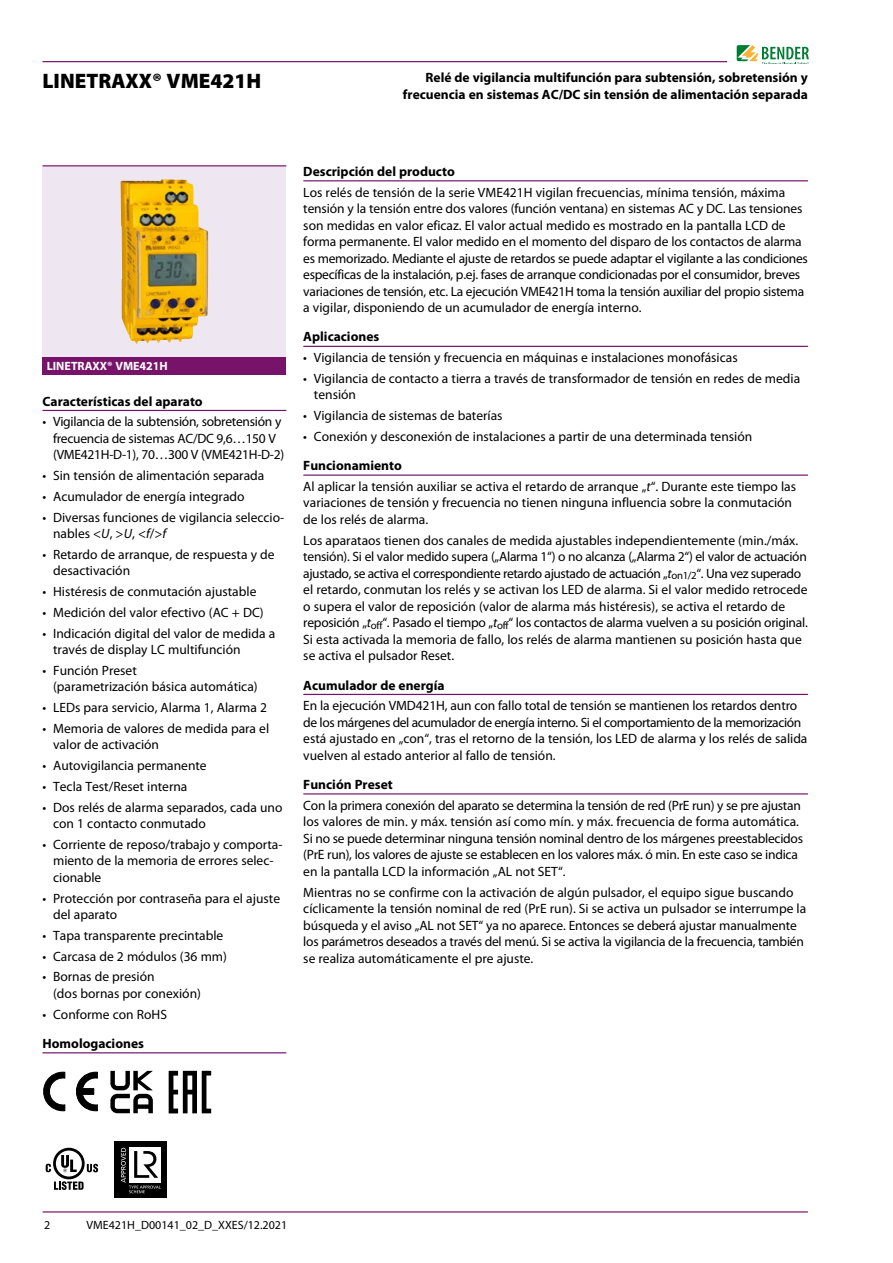
<style>
.page{position:relative;width:893px;height:1263px;background:#fff}
.page>*{position:absolute;margin:0;border:0;box-sizing:border-box;transform-origin:0 0}
.t1{font:900 21px "Myriad Pro";color:#000}
.t2{font:13.5px/16.5px "Myriad Pro";color:#000}
.t3{font:13.5px/16.5px "Myriad Pro";letter-spacing:-.02em;color:#000}
.t4{font:700 13.5px/16.5px "Myriad Pro";color:#000;text-align:right}
.t5{font:12px "Myriad Pro";color:#000}
.t6{font:700 12px "Myriad Pro";color:#fff}
.s1{font-style:italic}
.s2{font-weight:700}
</style>
<div class="page">
<hr style="left:43px;top:61px;width:684px;height:1px;background:#771469">
<hr style="left:43px;top:1211px;width:765px;height:1px;background:#771469">
<svg style="left:737px;top:45px;width:72px;height:19px"></svg>
<div style="left:43px;top:166px;width:243px;height:191px;background:#eee6f0"></div>
<img style="left:120px;top:179px;width:88px;height:165px">
<div style="left:43px;top:357px;width:243px;height:17px;background:#771469"></div>
<hr style="left:43px;top:410px;width:243px;height:1px;background:#771469">
<hr style="left:43px;top:1052px;width:243px;height:1px;background:#771469">
<svg style="left:43px;top:1071px;width:22px;height:40px"></svg>
<svg style="left:76px;top:1071px;width:22px;height:40px"></svg>
<svg style="left:110px;top:1071px;width:43px;height:42px"></svg>
<svg style="left:169px;top:1071px;width:42px;height:42px"></svg>
<svg style="left:46px;top:1163px;width:5px;height:9px"></svg>
<svg style="left:54px;top:1181px;width:30px;height:9px"></svg>
<div style="left:53px;top:1148px;width:32px;height:31px;border:3px solid #000;border-radius:50%"></div>
<svg style="left:87px;top:1164px;width:11px;height:8px"></svg>
<svg style="left:61px;top:1155px;width:16px;height:17px"></svg>
<div style="left:114px;top:1141px;width:53px;height:57px;background:#000"></div>
<div style="left:129px;top:1147px;width:32px;height:36px;background:#fff"></div>
<svg style="left:121px;top:1148px;width:40px;height:45px"></svg>
<hr style="left:303px;top:180px;width:505px;height:1px;background:#771469">
<hr style="left:303px;top:346px;width:505px;height:1px;background:#771469">
<hr style="left:303px;top:474px;width:505px;height:2px;background:#771469">
<hr style="left:303px;top:694px;width:505px;height:1px;background:#771469">
<hr style="left:303px;top:793px;width:505px;height:1px;background:#771469">
<hr style="left:43px;top:165px;width:243px;height:1px;background:#771469">
<h1 class="t1" style="left:43px;top:69px;width:220px">LINETRAXX® VME421H</h1>
<p class="t4" style="left:403px;top:70px;width:406px">Relé de vigilancia multifunción para subtensión, sobretensión y frecuencia en sistemas AC/DC sin tensión de alimentación separada</p>
<p class="t6" style="left:47px;top:359px;width:123px">LINETRAXX® VME421H</p>
<p class="t4" style="left:43px;top:393px;width:162px">Características del aparato</p>
<p class="t3" style="left:53px;top:414px;width:233px;text-indent:-11px">• Vigilancia de la subtensión, sobretensión y frecuencia de sistemas AC/DC 9,6…150 V (VME421H-D-1), 70…300 V (VME421H-D-2)</p>
<p class="t2" style="left:43px;top:468px;width:223px">• Sin tensión de alimentación separada</p>
<p class="t2" style="left:43px;top:488px;width:204px">• Acumulador de energía integrado</p>
<p class="t2" style="left:53px;top:509px;width:233px;text-indent:-11px">• Diversas funciones de vigilancia seleccio&shy;nables &lt;<span class="s1">U</span>, &gt;<span class="s1">U</span>, &lt;<span class="s1">f</span>/&gt;<span class="s1">f</span></p>
<p class="t2" style="left:53px;top:546px;width:223px;text-indent:-11px">• Retardo de arranque, de respuesta y de desactivación</p>
<p class="t2" style="left:43px;top:584px;width:215px">• Histéresis de conmutación ajustable</p>
<p class="t2" style="left:43px;top:604px;width:223px">• Medición del valor efectivo (AC + DC)</p>
<p class="t2" style="left:53px;top:625px;width:224px;text-indent:-11px">• Indicación digital del valor de medida a través de display LC multifunción</p>
<p class="t2" style="left:53px;top:662px;width:206px;text-indent:-11px">• Función Preset<br>(parametrización básica automática)</p>
<p class="t2" style="left:43px;top:700px;width:226px">• LEDs para servicio, Alarma 1, Alarma 2</p>
<p class="t2" style="left:53px;top:720px;width:218px;text-indent:-11px">• Memoria de valores de medida para el valor de activación</p>
<p class="t2" style="left:43px;top:758px;width:166px">• Autovigilancia permanente</p>
<p class="t2" style="left:43px;top:778px;width:146px">• Tecla Test/Reset interna</p>
<p class="t2" style="left:53px;top:799px;width:231px;text-indent:-11px">• Dos relés de alarma separados, cada uno con 1 contacto conmutado</p>
<p class="t2" style="left:53px;top:836px;width:231px;text-indent:-11px">• Corriente de reposo/trabajo y comporta&shy;miento de la memoria de errores selec&shy;cionable</p>
<p class="t2" style="left:53px;top:890px;width:228px;text-indent:-11px">• Protección por contraseña para el ajuste del aparato</p>
<p class="t2" style="left:43px;top:927px;width:182px">• Tapa transparente precintable</p>
<p class="t2" style="left:43px;top:948px;width:186px">• Carcasa de 2 módulos (36 mm)</p>
<p class="t2" style="left:53px;top:969px;width:149px;text-indent:-11px">• Bornas de presión<br>(dos bornas por conexión)</p>
<p class="t2" style="left:43px;top:1006px;width:126px">• Conforme con RoHS</p>
<p class="t4" style="left:43px;top:1035px;width:103px">Homologaciones</p>
<p class="t4" style="left:303px;top:163px;width:153px">Descripción del producto</p>
<p class="t2" style="left:303px;top:184px;width:506px">Los relés de tensión de la serie VME421H vigilan frecuencias, mínima tensión, máxima tensión y la tensión entre dos valores (función ventana) en sistemas AC y DC. Las tensiones son medidas en valor eficaz. El valor actual medido es mostrado en la pantalla LCD de forma permanente. El valor medido en el momento del disparo de los contactos de alarma es memorizado. Mediante el ajuste de retardos se puede adaptar el vigilante a las condiciones específicas de la instalación, p.ej. fases de arranque condicionadas por el consumidor, breves variaciones de tensión, etc. La ejecución VME421H toma la tensión auxiliar del propio sistema a vigilar, disponiendo de un acumulador de energía interno.</p>
<p class="t4" style="left:303px;top:329px;width:78px">Aplicaciones</p>
<p class="t2" style="left:303px;top:350px;width:436px">• Vigilancia de tensión y frecuencia en máquinas e instalaciones monofásicas</p>
<p class="t2" style="left:314px;top:370px;width:488px;text-indent:-11px">• Vigilancia de contacto a tierra a través de transformador de tensión en redes de media tensión</p>
<p class="t2" style="left:303px;top:408px;width:201px">• Vigilancia de sistemas de baterías</p>
<p class="t2" style="left:303px;top:428px;width:450px">• Conexión y desconexión de instalaciones a partir de una determinada tensión</p>
<p class="t2" style="left:303px;top:456px;width:494px;line-height:20.7px"><span class="s2">Funcionamiento<br></span>Al aplicar la tensión auxiliar se activa el retardo de arranque „<span class="s1">t</span>“. Durante este tiempo las</p>
<p class="t2" style="left:303px;top:495px;width:490px">variaciones de tensión y frecuencia no tienen ninguna influencia sobre la conmutación de los relés de alarma.</p>
<p class="t2" style="left:303px;top:532px;width:506px">Los aparataos tienen dos canales de medida ajustables independientemente (min./máx. tensión). Si el valor medido supera („Alarma 1“) o no alcanza („Alarma 2“) el valor de actuación ajustado, se activa el correspondiente retardo ajustado de actuación „<span class="s1">t</span><sub>on1/2</sub>“. Una vez superado el retardo, conmutan los relés y se activan los LED de alarma. Si el valor medido retrocede o supera el valor de reposición (valor de alarma más histéresis), se activa el retardo de reposición „<span class="s1">t</span><sub>off</sub>“. Pasado el tiempo „<span class="s1">t</span><sub>off</sub>“ los contactos de alarma vuelven a su posición original.<br>Si esta activada la memoria de fallo, los relés de alarma mantienen su posición hasta que se activa el pulsador Reset.</p>
<p class="t4" style="left:303px;top:677px;width:143px">Acumulador de energía</p>
<p class="t2" style="left:303px;top:698px;width:506px">En la ejecución VMD421H, aun con fallo total de tensión se mantienen los retardos dentro de los márgenes del acumulador de energía interno. Si el comportamiento de la memorización está ajustado en „con“, tras el retorno de la tensión, los LED de alarma y los relés de salida vuelven al estado anterior al fallo de tensión.</p>
<p class="t4" style="left:303px;top:776px;width:91px">Función Preset</p>
<p class="t3" style="left:303px;top:797px;width:501px">Con la primera conexión del aparato se determina la tensión de red (PrE run) y se pre ajustan los valores de min. y máx. tensión así como mín. y máx. frecuencia de forma automática.<br>Si no se puede determinar ninguna tensión nominal dentro de los márgenes preestablecidos (PrE run), los valores de ajuste se establecen en los valores máx. ó min. En este caso se indica en la pantalla LCD la información „AL not SET“.</p>
<p class="t2" style="left:303px;top:884px;width:504px">Mientras no se confirme con la activación de algún pulsador, el equipo sigue buscando cíclicamente la tensión nominal de red (PrE run). Si se activa un pulsador se interrumpe la búsqueda y el aviso „AL not SET“ ya no aparece. Entonces se deberá ajustar manualmente los parámetros deseados a través del menú. Si se activa la vigilancia de la frecuencia, también se realiza automáticamente el pre ajuste.</p>
<p class="t5" style="left:44px;top:1218px;width:8px">2</p>
<p class="t5" style="left:87px;top:1218px;width:202px">VME421H_D00141_02_D_XXES/12.2021</p>
</div>
